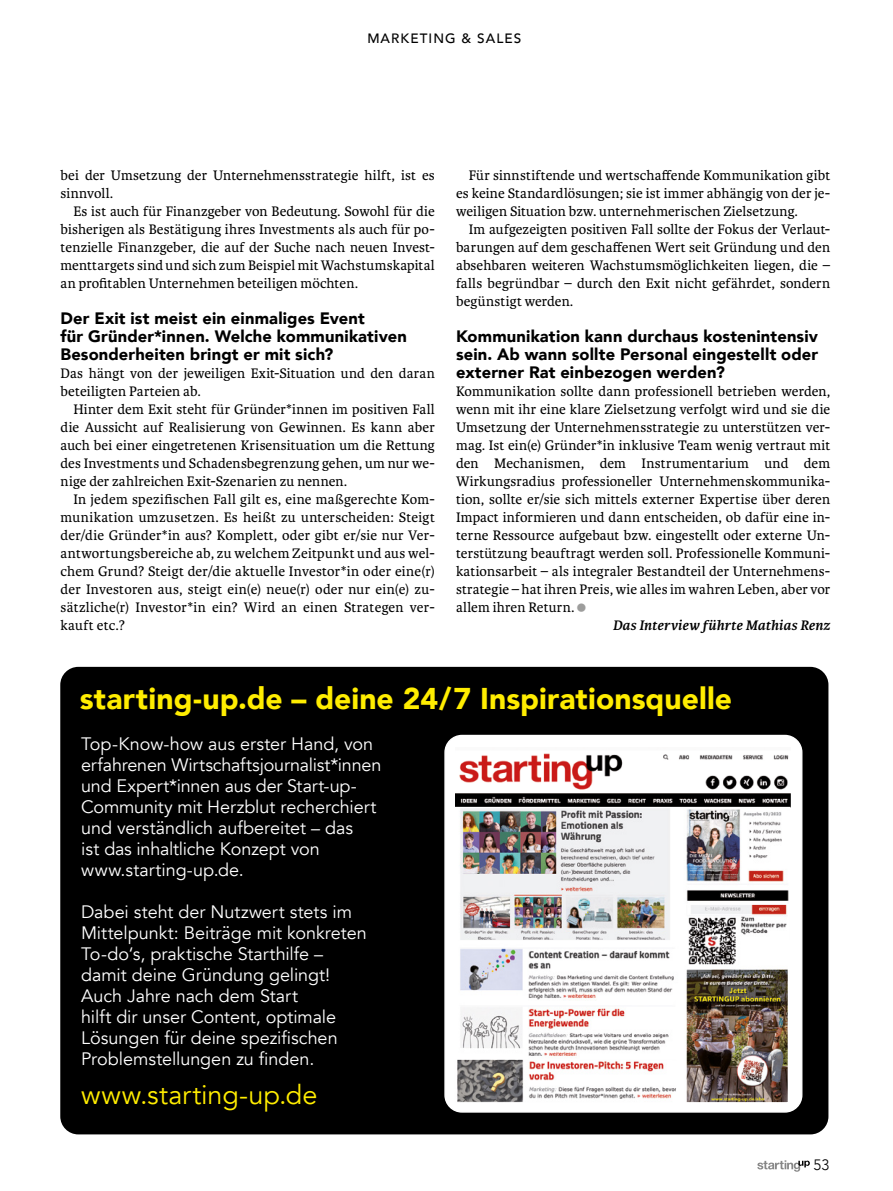
<style>
.page{position:relative;width:893px;height:1191px;background:#fff}
.page>*{position:absolute;margin:0;border:0;box-sizing:border-box;transform-origin:0 0}
.t1{font:900 30px "Avenir";color:#ffed00}
.t2{font:27px "Avenir";color:#ffed00}
.t3{font:18px/21px "Avenir";letter-spacing:-.005em;color:#fff}
.t4{font:900 16.5px/18px "Avenir";letter-spacing:.01em;color:#000}
.t5{font:300 15px "Avenir";color:#000}
.t6{font:14.7px/18px "Karmina";letter-spacing:.005em;color:#000;text-align:justify}
.t7{font:italic 700 14.7px "Karmina";letter-spacing:.01em;color:#000}
.t8{font:500 13.5px "Avenir";letter-spacing:.08em;color:#000}
</style>
<div class="page">
<div style="left:60px;top:667px;width:768px;height:467px;background:#000;border-radius:18px"></div>
<svg style="left:757px;top:1160px;width:53px;height:11px"></svg>
<div style="left:445px;top:735px;width:357px;height:377px;background:#fff;border-radius:17px"></div>
<div style="left:444px;top:735px;width:358px;height:377px;border:1px solid #fff;border-radius:17px"></div>
<img style="left:456px;top:753px;width:334px;height:54px">
<img style="left:460px;top:809px;width:328px;height:130px">
<div style="left:454px;top:807px;width:336px;height:134px;border:1px solid #fff"></div>
<img style="left:460px;top:948px;width:214px;height:108px">
<img style="left:457px;top:1060px;width:218px;height:40px">
<div style="left:454px;top:1058px;width:223px;height:44px;border:1px solid #fff"></div>
<img style="left:685px;top:905px;width:102px;height:196px">
<div style="left:683px;top:903px;width:106px;height:200px;border:1px solid #fff"></div>
<p class="t8" style="left:367px;top:27px;width:156px">MARKETING &amp; SALES</p>
<p class="t6" style="left:61px;top:166px;width:376px">bei der Umsetzung der Unternehmensstrategie hilft, ist es sinnvoll.</p>
<p class="t6" style="left:61px;top:202px;width:376px;text-indent:13px">Es ist auch für Finanzgeber von Bedeutung. Sowohl für die bisherigen als Bestätigung ihres Investments als auch für po&shy;tenzielle Finanzgeber, die auf der Suche nach neuen Invest&shy;menttargets sind und sich zum Beispiel mit Wachstumskapital an profitablen Unternehmen beteiligen möchten.</p>
<p class="t4" style="left:61px;top:309px;width:348px">Der Exit ist meist ein einmaliges Event<br>für Gründer*innen. Welche kommunikativen<br>Besonderheiten bringt er mit sich?</p>
<p class="t6" style="left:61px;top:364px;width:376px">Das hängt von der jeweiligen Exit-Situation und den daran beteiligten Parteien ab.</p>
<p class="t6" style="left:61px;top:400px;width:376px;text-indent:13px">Hinter dem Exit steht für Gründer*innen im positiven Fall die Aussicht auf Realisierung von Gewinnen. Es kann aber auch bei einer eingetretenen Krisensituation um die Rettung des Investments und Schadensbegrenzung gehen, um nur we&shy;nige der zahlreichen Exit-Szenarien zu nennen.</p>
<p class="t6" style="left:61px;top:490px;width:376px;text-indent:13px">In jedem spezifischen Fall gilt es, eine maßgerechte Kom&shy;munikation umzusetzen. Es heißt zu unterscheiden: Steigt der/die Gründer*in aus? Komplett, oder gibt er/sie nur Ver&shy;antwortungsbereiche ab, zu welchem Zeitpunkt und aus wel&shy;chem Grund? Steigt der/die aktuelle Investor*in oder eine(r) der Investoren aus, steigt ein(e) neue(r) oder nur ein(e) zu&shy;sätzliche(r) Investor*in ein? Wird an einen Strategen ver&shy;kauft etc.?</p>
<p class="t6" style="left:456px;top:166px;width:376px;text-indent:13px">Für sinnstiftende und wertschaffende Kommunikation gibt es keine Standardlösungen; sie ist immer abhängig von der je&shy;weiligen Situation bzw. unternehmerischen Zielsetzung.</p>
<p class="t6" style="left:456px;top:220px;width:376px;text-indent:13px">Im aufgezeigten positiven Fall sollte der Fokus der Verlaut&shy;barungen auf dem geschaffenen Wert seit Gründung und den absehbaren weiteren Wachstumsmöglichkeiten liegen, die – falls begründbar – durch den Exit nicht gefährdet, sondern begünstigt werden.</p>
<p class="t4" style="left:456px;top:327px;width:364px;text-align:justify">Kommunikation kann durchaus kostenintensiv sein. Ab wann sollte Personal eingestellt oder externer Rat einbezogen werden?</p>
<p class="t6" style="left:456px;top:382px;width:376px">Kommunikation sollte dann professionell betrieben werden, wenn mit ihr eine klare Zielsetzung verfolgt wird und sie die Umsetzung der Unternehmensstrategie zu unterstützen ver&shy;mag. Ist ein(e) Gründer*in inklusive Team wenig vertraut mit den Mechanismen, dem Instrumentarium und dem Wirkungsradius professioneller Unternehmenskommunika&shy;tion, sollte er/sie sich mittels externer Expertise über deren Impact informieren und dann entscheiden, ob dafür eine in&shy;terne Ressource aufgebaut bzw. eingestellt oder externe Un&shy;terstützung beauftragt werden soll. Professionelle Kommuni&shy;kationsarbeit – als integraler Bestandteil der Unternehmens&shy;strategie – hat ihren Preis, wie alles im wahren Leben, aber vor allem ihren Return.</p>
<p class="t7" style="left:613px;top:617px;width:219px">Das Interview führte Mathias Renz</p>
<h1 class="t1" style="left:80px;top:673px;width:654px">starting-up.de – deine 24/7 Inspirationsquelle</h1>
<p class="t3" style="left:81px;top:733px;width:302px">Top-Know-how aus erster Hand, von erfahrenen Wirtschaftsjournalist*innen und Expert*innen aus der Start-up-Community mit Herzblut recherchiert und verständlich aufbereitet – das<br>ist das inhaltliche Konzept von www.starting-up.de.</p>
<p class="t3" style="left:81px;top:901px;width:287px">Dabei steht der Nutzwert stets im<br>Mittelpunkt: Beiträge mit konkreten<br>To-do‘s, praktische Starthilfe – damit deine Gründung gelingt!<br>Auch Jahre nach dem Start<br>hilft dir unser Content, optimale<br>Lösungen für deine spezifischen<br>Problemstellungen zu finden.</p>
<h2 class="t2" style="left:81px;top:1078px;width:238px">www.starting-up.de</h2>
<p class="t5" style="left:814px;top:1155px;width:17px">53</p>
</div>
